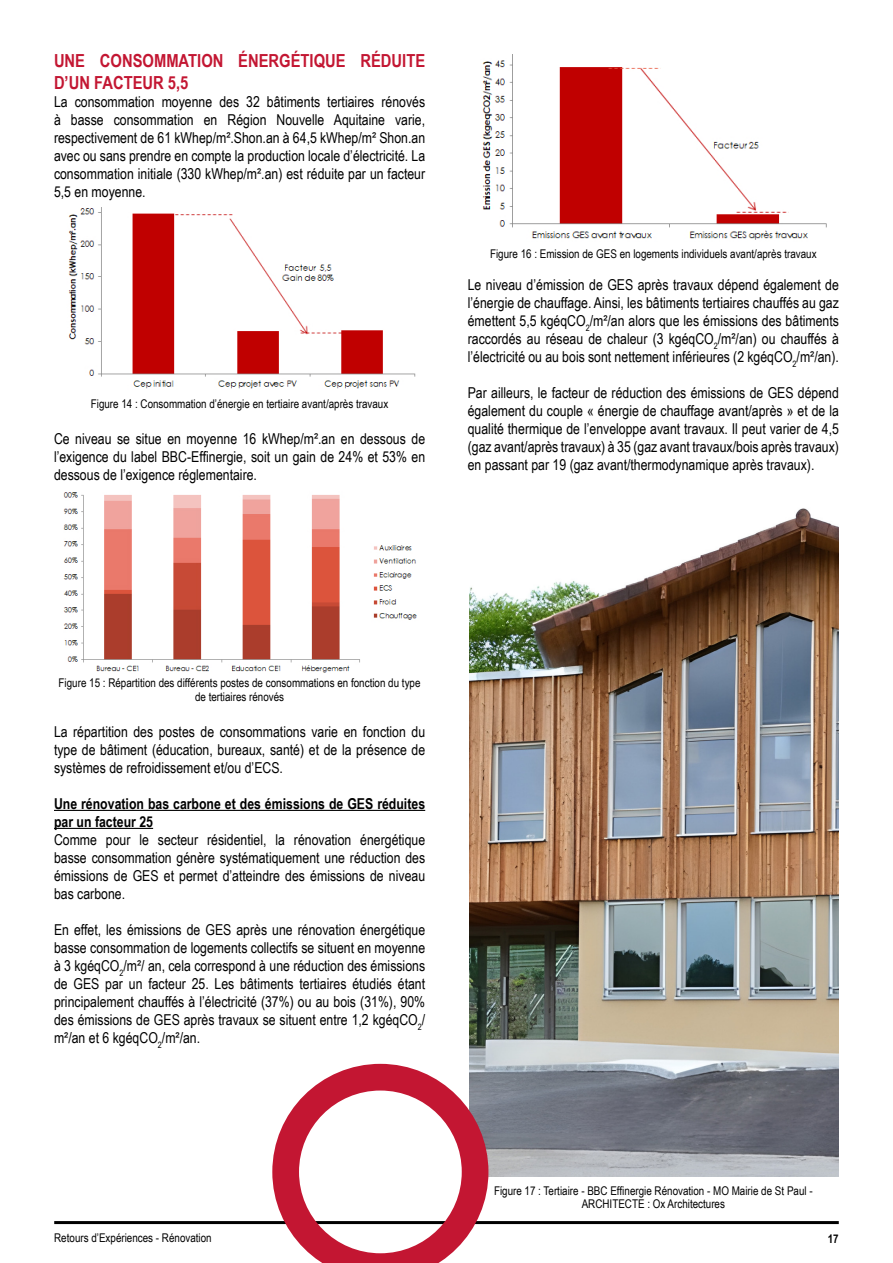
<style>
.page{position:relative;width:893px;height:1263px;background:#fff}
.page>*{position:absolute;margin:0;border:0;box-sizing:border-box;transform-origin:0 0}
.t1{font:700 18px/21.6px "Arial Narrow";color:#c31632}
.t2{font:15px/18px "Arial Narrow";color:#000;text-align:justify}
.t3{font:700 15px/18px "Arial Narrow";color:#000}
.t4{font:12px/13.5px "Arial Narrow";color:#000;text-align:center}
.t5{font:700 12px "Arial Narrow";color:#000}
</style>
<div class="page">
<hr style="left:54px;top:1221px;width:785px;height:3px;background:#000">
<hr style="left:54px;top:810px;width:371px;height:1px;background:#000">
<hr style="left:54px;top:828px;width:99px;height:1px;background:#000">
<img style="left:469px;top:508px;width:370px;height:668px">
<img style="left:68px;top:207px;width:348px;height:182px">
<img style="left:64px;top:492px;width:353px;height:181px">
<img style="left:482px;top:54px;width:345px;height:186px">
<svg style="left:272px;top:1064px;width:216px;height:199px"></svg>
<p class="t1" style="left:54px;top:49px;width:373px">UNE CONSOMMATION ÉNERGÉTIQUE RÉDUITE<br>D’UN FACTEUR 5,5</p>
<p class="t2" style="left:54px;top:92px;width:373px">La consommation moyenne des 32 bâtiments tertiaires rénovés à basse consommation en Région Nouvelle Aquitaine varie, respectivement de 61 kWhep/m².Shon.an à 64,5 kWhep/m² Shon.an avec ou sans prendre en compte la production locale d’électricité. La consommation initiale (330 kWhep/m².an) est réduite par un facteur 5,5 en moyenne.</p>
<p class="t4" style="left:91px;top:397px;width:299px">Figure 14 : Consommation d’énergie en tertiaire avant/après travaux</p>
<p class="t2" style="left:54px;top:429px;width:373px">Ce niveau se situe en moyenne 16 kWhep/m².an en dessous de l’exigence du label BBC-Effinergie, soit un gain de 24% et 53% en dessous de l’exigence réglementaire.</p>
<p class="t4" style="left:490px;top:247px;width:328px">Figure 16 : Emission de GES en logements individuels avant/après travaux</p>
<p class="t2" style="left:468px;top:275px;width:373px">Le niveau d’émission de GES après travaux dépend également de l’énergie de chauffage. Ainsi, les bâtiments tertiaires chauffés au gaz émettent 5,5 kgéqCO<sub>2</sub>/m²/an alors que les émissions des bâtiments raccordés au réseau de chaleur (3 kgéqCO<sub>2</sub>/m²/an) ou chauffés à l’électricité ou au bois sont nettement inférieures (2 kgéqCO<sub>2</sub>/m²/an).</p>
<p class="t2" style="left:468px;top:383px;width:373px">Par ailleurs, le facteur de réduction des émissions de GES dépend également du couple « énergie de chauffage avant/après » et de la qualité thermique de l’enveloppe avant travaux. Il peut varier de 4,5 (gaz avant/après travaux) à 35 (gaz avant travaux/bois après travaux) en passant par 19 (gaz avant/thermodynamique après travaux).</p>
<p class="t4" style="left:59px;top:676px;width:363px">Figure 15 : Répartition des différents postes de consommations en fonction du type de tertiaires rénovés</p>
<p class="t2" style="left:54px;top:722px;width:373px">La répartition des postes de consommations varie en fonction du type de bâtiment (éducation, bureaux, santé) et de la présence de systèmes de refroidissement et/ou d’ECS.</p>
<p class="t3" style="left:54px;top:794px;width:373px">Une rénovation bas carbone et des émissions de GES réduites par un facteur 25</p>
<p class="t2" style="left:54px;top:830px;width:373px">Comme pour le secteur résidentiel, la rénovation énergétique basse consommation génère systématiquement une réduction des émissions de GES et permet d’atteindre des émissions de niveau bas carbone.</p>
<p class="t2" style="left:54px;top:920px;width:373px">En effet, les émissions de GES après une rénovation énergétique basse consommation de logements collectifs se situent en moyenne à 3 kgéqCO<sub>2</sub>/m²/ an, cela correspond à une réduction des émissions de GES par un facteur 25. Les bâtiments tertiaires étudiés étant principalement chauffés à l’électricité (37%) ou au bois (31%), 90% des émissions de GES après travaux se situent entre 1,2 kgéqCO<sub>2</sub>/ m²/an et 6 kgéqCO<sub>2</sub>/m²/an.</p>
<p class="t4" style="left:494px;top:1183px;width:320px">Figure 17 : Tertiaire - BBC Effinergie Rénovation - MO Mairie de St Paul -<br>ARCHITECTE : Ox Architectures</p>
<p class="t4" style="left:54px;top:1230px;width:159px">Retours d’Expériences - Rénovation</p>
<p class="t5" style="left:828px;top:1229px;width:12px">17</p>
</div>
